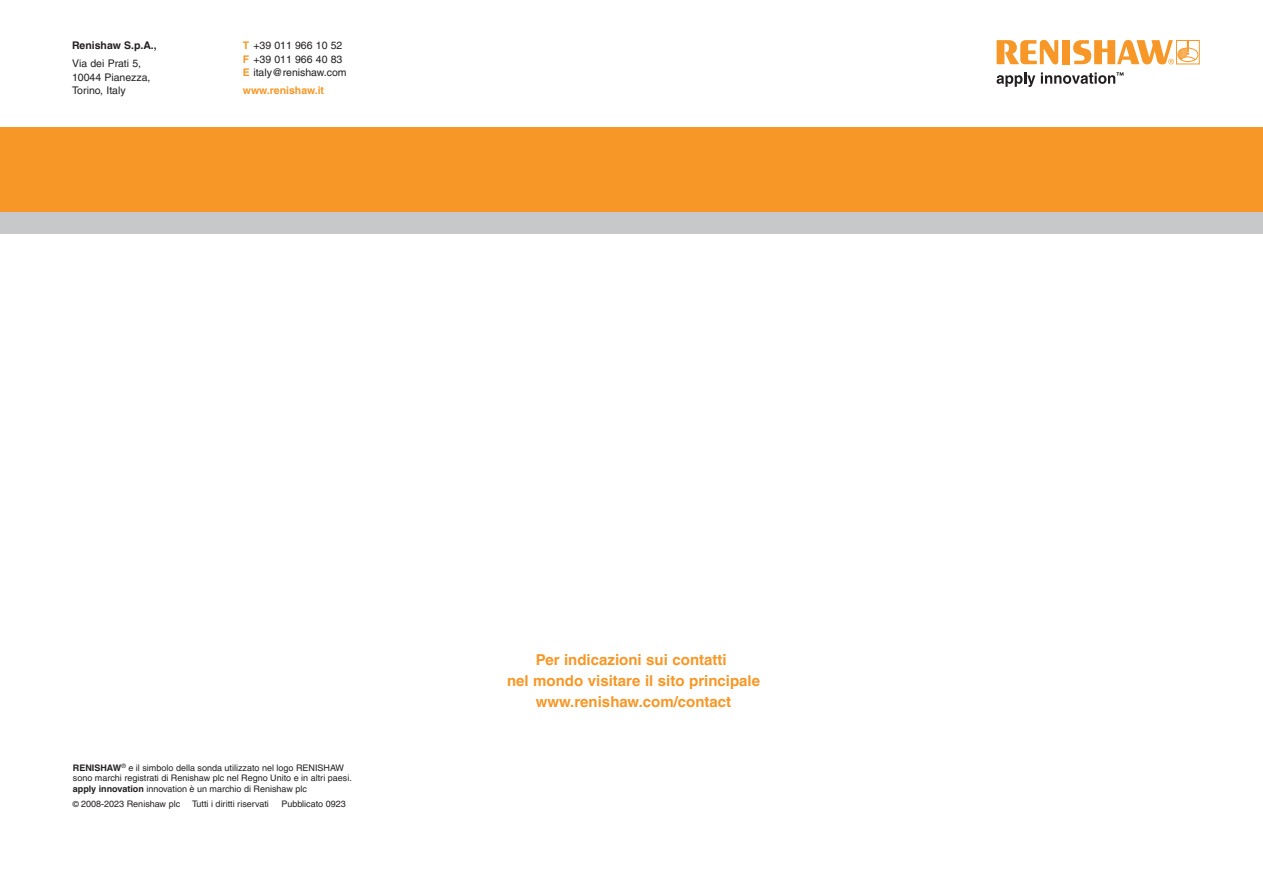
<style>
.page{position:relative;width:1263px;height:893px;background:#fff}
.page>*{position:absolute;margin:0;border:0;box-sizing:border-box;transform-origin:0 0}
.t1{font:700 15px/21px "Helvetica LT Pro";color:#f79727;text-align:center}
.t2{font:10.5px/13.5px "Helvetica LT Pro";color:#231f20}
.t3{font:700 10.5px "Helvetica LT Pro";color:#231f20}
.t4{font:700 10.5px "Helvetica LT Pro";color:#f79727}
.t5{font:9px/10.8px "Helvetica LT Pro";color:#231f20}
.s1{font-weight:700;color:#f79727}
.s2{font-weight:700}
.s3{font-size:8.25px}
</style>
<div class="page">
<div style="left:1px;top:127px;width:1262px;height:85px;background:#f79727"></div>
<div style="left:1px;top:212px;width:1262px;height:22px;background:#c7c8ca"></div>
<svg style="left:997px;top:40px;width:61px;height:24px"></svg>
<div style="left:1062px;top:40px;width:8px;height:24px;background:#f79727"></div>
<svg style="left:996px;top:73px;width:39px;height:14px"></svg>
<div style="left:1176px;top:40px;width:24px;height:24px;border:1px solid #f79727"></div>
<svg style="left:1073px;top:40px;width:125px;height:24px"></svg>
<svg style="left:1041px;top:72px;width:82px;height:12px"></svg>
<p class="t3" style="left:72px;top:39px;width:86px">Renishaw S.p.A.,</p>
<p class="t2" style="left:72px;top:57px;width:80px">Via dei Prati 5,<br>10044 Pianezza,<br>Torino, Italy</p>
<p class="t2" style="left:243px;top:39px;width:101px"><span class="s1">T</span> +39 011 966 10 52</p>
<p class="t2" style="left:243px;top:52px;width:101px"><span class="s1">F</span> +39 011 966 40 83</p>
<p class="t2" style="left:243px;top:66px;width:105px"><span class="s1">E</span> italy@renishaw.com</p>
<p class="t4" style="left:243px;top:84px;width:83px">www.renishaw.it</p>
<p class="t5" style="left:73px;top:762px;width:280px"><span class="s2">RENISHAW</span><sup>®</sup> e il simbolo della sonda utilizzato nel logo RENISHAW sono marchi registrati di Renishaw plc nel Regno Unito e in altri paesi. <span class="s2">apply innovation</span> innovation è un marchio di Renishaw plc</p>
<p class="t5" style="left:73px;top:799px;width:109px"><span class="s3">©</span> 2008-2023 Renishaw plc</p>
<p class="t5" style="left:192px;top:799px;width:78px">Tutti i diritti riservati</p>
<p class="t5" style="left:281px;top:799px;width:66px">Pubblicato 0923</p>
<p class="t1" style="left:507px;top:649px;width:255px">Per indicazioni sui contatti<br>nel mondo visitare il sito principale www.renishaw.com/contact</p>
</div>
